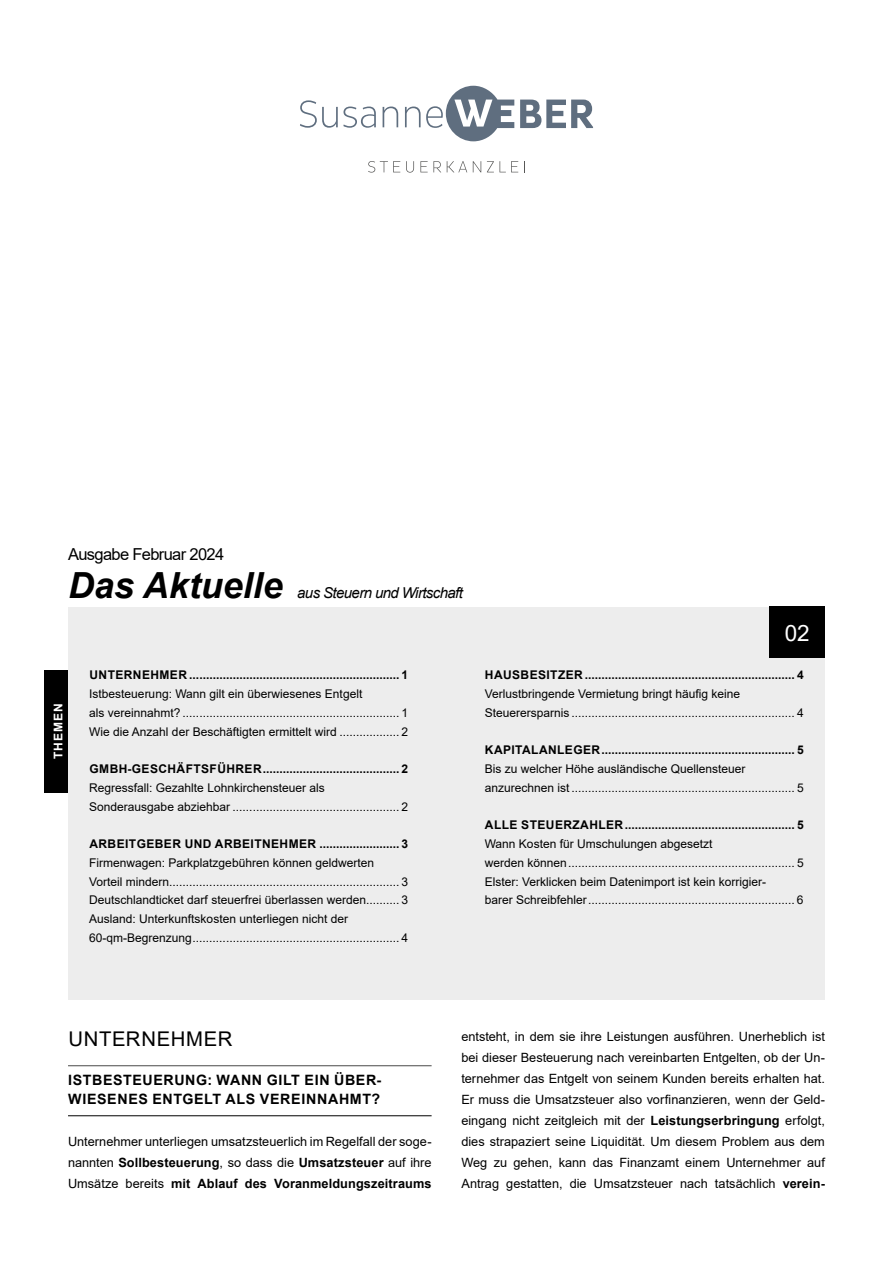
<style>
.page{position:relative;width:893px;height:1263px;background:#fff}
.page>*{position:absolute;margin:0;border:0;box-sizing:border-box;transform-origin:0 0}
.t1{font:italic 700 36px "Arial";color:#000}
.t2{font:22.5px "Arial";color:#fff}
.t3{font:20.25px "Arial";letter-spacing:.035em;color:#000}
.t4{font:16.5px "Arial";letter-spacing:-.04em;color:#000}
.t5{font:italic 15px "Arial";letter-spacing:-.04em;color:#000}
.t6{font:700 14.25px/19.5px "Arial";letter-spacing:.045em;color:#000}
.t7{font:12.75px/21px "Arial";color:#000;text-align:justify}
.t8{font:12px/18.8px "Arial";color:#000}
.t9{font:700 12px "Arial";letter-spacing:.035em;color:#000}
.t10{font:700 12px "Arial";letter-spacing:.085em;color:#fff}
.s1{font-weight:700}
</style>
<div class="page">
<svg style="left:300px;top:100px;width:76px;height:28px"></svg>
<svg style="left:383px;top:107px;width:15px;height:20px"></svg>
<svg style="left:405px;top:86px;width:109px;height:55px"></svg>
<svg style="left:520px;top:100px;width:73px;height:28px"></svg>
<svg style="left:368px;top:161px;width:32px;height:12px"></svg>
<svg style="left:406px;top:161px;width:8px;height:12px"></svg>
<svg style="left:420px;top:161px;width:21px;height:11px"></svg>
<svg style="left:447px;top:161px;width:20px;height:11px"></svg>
<svg style="left:473px;top:161px;width:8px;height:11px"></svg>
<svg style="left:487px;top:161px;width:31px;height:11px"></svg>
<div style="left:68px;top:607px;width:757px;height:392px;background:#ededed"></div>
<hr style="left:68px;top:1065px;width:364px;height:1px;background:#4a4a49">
<hr style="left:68px;top:1115px;width:364px;height:1px;background:#000">
<div style="left:770px;top:607px;width:55px;height:51px;background:#000"></div>
<div style="left:45px;top:670px;width:23px;height:122px;background:#000"></div>
<h3 class="t4" style="left:68px;top:543px;width:158px">Ausgabe Februar 2024</h3>
<h1 class="t1" style="left:68px;top:561px;width:216px">Das Aktuelle</h1>
<p class="t5" style="left:297px;top:583px;width:167px">aus Steuern und Wirtschaft</p>
<p class="t10" style="left:50px;top:759px;width:57px;rotate:-90deg">THEMEN</p>
<p class="t9" style="left:90px;top:667px;width:320px">UNTERNEHMER ............................................................... 1</p>
<p class="t8" style="left:89px;top:684px;width:320px">Istbesteuerung: Wann gilt ein überwiesenes Entgelt<br>als vereinnahmt? ................................................................. 1<br>Wie die Anzahl der Beschäftigten ermittelt wird .................. 2</p>
<p class="t9" style="left:89px;top:760px;width:320px">GMBH-GESCHÄFTSFÜHRER......................................... 2</p>
<p class="t8" style="left:89px;top:778px;width:320px">Regressfall: Gezahlte Lohnkirchensteuer als<br>Sonderausgabe abziehbar .................................................. 2</p>
<p class="t9" style="left:89px;top:835px;width:320px">ARBEITGEBER UND ARBEITNEHMER ........................ 3</p>
<p class="t8" style="left:89px;top:853px;width:320px">Firmenwagen: Parkplatzgebühren können geldwerten Vorteil mindern..................................................................... 3<br>Deutschlandticket darf steuerfrei überlassen werden.......... 3<br>Ausland: Unterkunftskosten unterliegen nicht der 60-qm-Begrenzung.............................................................. 4</p>
<h2 class="t2" style="left:785px;top:617px;width:27px">02</h2>
<p class="t9" style="left:485px;top:667px;width:320px">HAUSBESITZER ............................................................... 4</p>
<p class="t8" style="left:485px;top:684px;width:320px">Verlustbringende Vermietung bringt häufig keine<br>Steuerersparnis ................................................................... 4</p>
<p class="t9" style="left:485px;top:742px;width:320px">KAPITALANLEGER.......................................................... 5</p>
<p class="t8" style="left:485px;top:759px;width:320px">Bis zu welcher Höhe ausländische Quellensteuer anzurechnen ist ................................................................... 5</p>
<p class="t9" style="left:485px;top:817px;width:320px">ALLE STEUERZAHLER................................................... 5</p>
<p class="t8" style="left:485px;top:834px;width:320px">Wann Kosten für Umschulungen abgesetzt<br>werden können.................................................................... 5<br>Elster: Verklicken beim Datenimport ist kein korrigier-<br>barer Schreibfehler.............................................................. 6</p>
<h3 class="t3" style="left:68px;top:1025px;width:166px">UNTERNEHMER</h3>
<p class="t6" style="left:68px;top:1070px;width:314px">ISTBESTEUERUNG: WANN GILT EIN ÜBER-<br>WIESENES ENTGELT ALS VEREINNAHMT?</p>
<p class="t7" style="left:68px;top:1131px;width:365px">Unternehmer unterliegen umsatzsteuerlich im Regelfall der soge&shy;nannten <span class="s1">Sollbesteuerung</span>, so dass die <span class="s1">Umsatzsteuer</span> auf ihre Umsätze bereits <span class="s1">mit Ablauf des Voranmeldungszeitraums</span></p>
<p class="t7" style="left:461px;top:1026px;width:365px">entsteht, in dem sie ihre Leistungen ausführen. Unerheblich ist bei dieser Besteuerung nach vereinbarten Entgelten, ob der Un&shy;ternehmer das Entgelt von seinem Kunden bereits erhalten hat.<br>Er muss die Umsatzsteuer also vorfinanzieren, wenn der Geld&shy;eingang nicht zeitgleich mit der <span class="s1">Leistungserbringung</span> erfolgt, dies strapaziert seine Liquidität. Um diesem Problem aus dem Weg zu gehen, kann das Finanzamt einem Unternehmer auf Antrag gestatten, die Umsatzsteuer nach tatsächlich <span class="s1">verein-</span></p>
</div>
